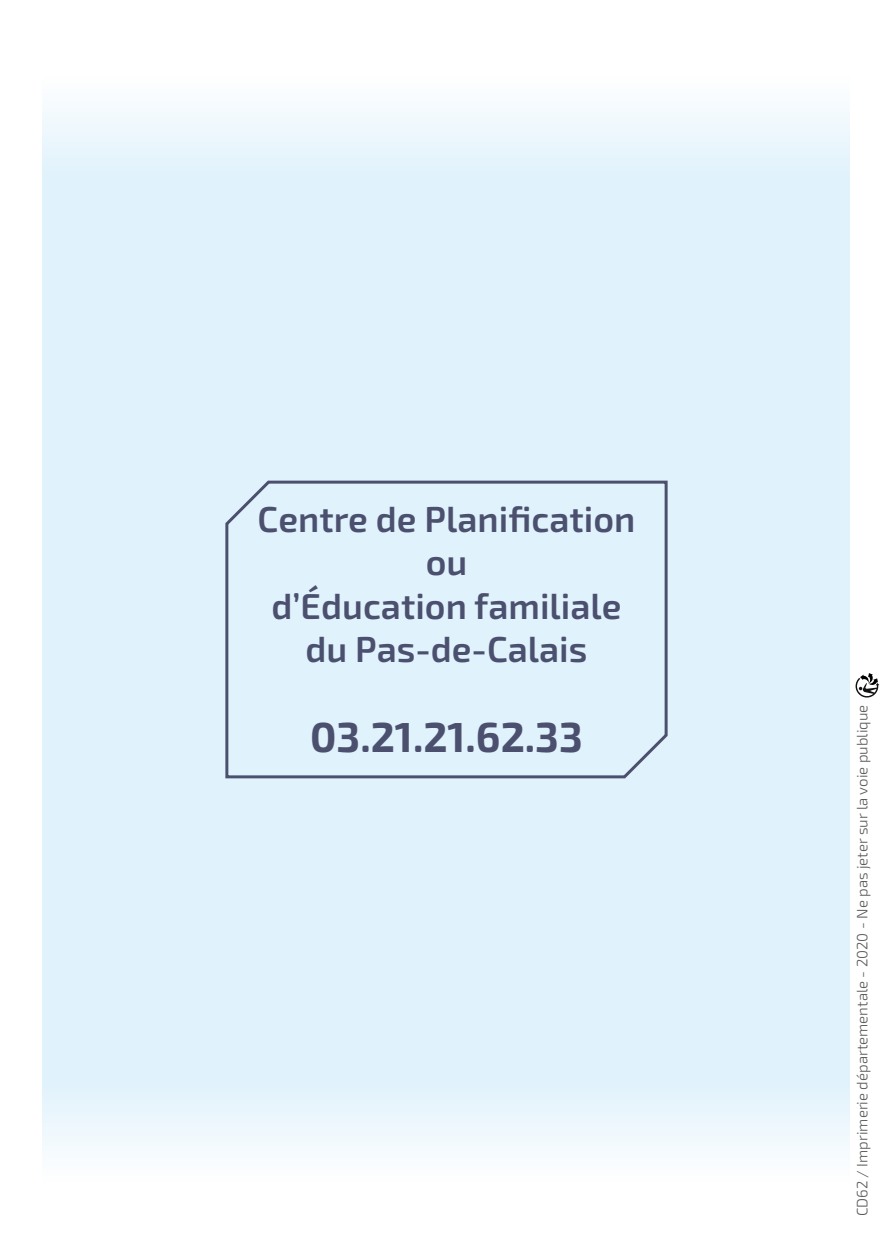
<style>
.page{position:relative;width:893px;height:1259px;background:#fff}
.page>*{position:absolute;margin:0;border:0;box-sizing:border-box;transform-origin:0 0}
.t1{font:700 42px "Exo 2.0";color:#4c506f}
.t2{font:600 36px/43.2px "Exo 2.0";color:#4c506f;text-align:center}
.t3{font:300 15px "Exo 2.0";color:#575756}
</style>
<div class="page">
<div style="left:43px;top:213px;width:807px;height:833px;background:#e0f2fc"></div>
<div style="left:43px;top:43px;width:807px;height:170px;background:linear-gradient(to bottom,#fff,#dbf0fb)"></div>
<div style="left:43px;top:1046px;width:807px;height:170px;background:linear-gradient(to bottom,#dbf0fb,#fff)"></div>
<svg style="left:225px;top:480px;width:443px;height:299px"></svg>
<svg style="left:855px;top:673px;width:24px;height:24px"></svg>
<h2 class="t2" style="left:258px;top:499px;width:379px">Centre de Planification ou<br>d’Éducation familiale du Pas-de-Calais</h2>
<h1 class="t1" style="left:310px;top:712px;width:274px">03.21.21.62.33</h1>
<p class="t3" style="left:853px;top:1216px;width:513px;rotate:-90deg">CD62 / Imprimerie départementale - 2020 - Ne pas jeter sur la voie publique</p>
</div>
